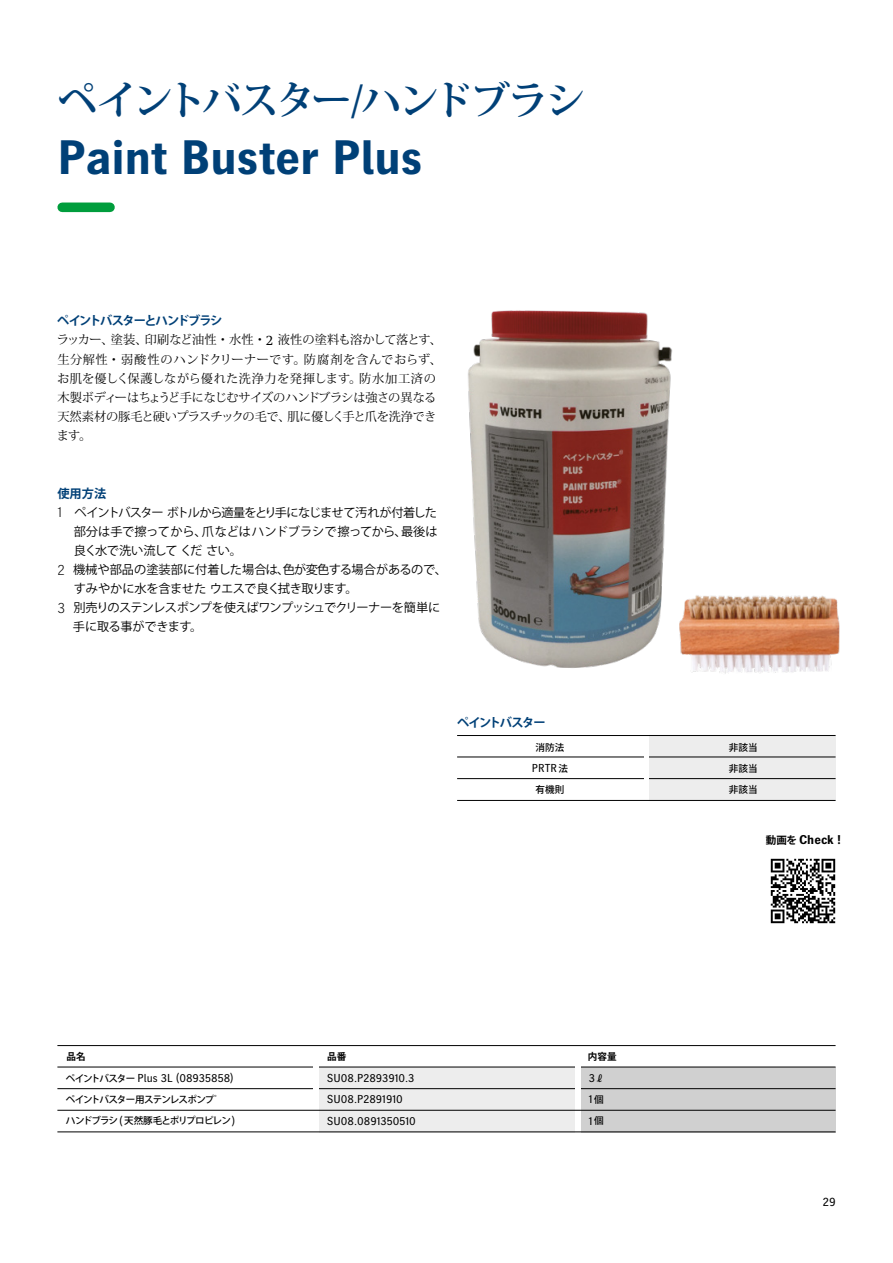
<style>
.page{position:relative;width:893px;height:1263px;background:#fff}
.page>*{position:absolute;margin:0;border:0;box-sizing:border-box;transform-origin:0 0}
.t1{font:700 48px "Heidelberg Gothic Ml";letter-spacing:-.005em;color:#004077}
.t2{font:700 39.9px "Koz Min Pro";letter-spacing:-.075em;color:#004077}
.t3{font:700 12.6px "Heidelberg Gothic Ml";color:#000}
.t4{font:12.15px/19.2px "Koz Min Pro";letter-spacing:-.015em;color:#000}
.t5{font:12.15px "Koz Go Pro";letter-spacing:-.04em;color:#000}
.t6{font:12.15px "Koz Go Pro";letter-spacing:-.08em;color:#000}
.t7{font:12.15px "Koz Go Pro";letter-spacing:-.005em;color:#000}
.t8{font:12.15px "Koz Go Pro";color:#000}
.t9{font:700 12.15px "Koz Go Pro";letter-spacing:-.09em;color:#004077}
.t10{font:12px "Heidelberg Gothic Ml";color:#000}
.t11{font:11.55px/21.3px "Heidelberg Gothic Ml";color:#000}
.t12{font:500 9.6px/21px "Koz Go Pro";letter-spacing:-.07em;color:#000;text-align:justify}
.t13{font:500 9.6px "Koz Go Pro";letter-spacing:-.09em;color:#000}
.t14{font:700 9.6px "Koz Go Pro";color:#000}
.s1{font-family:"Heidelberg Antiqua ML";font-weight:400;font-size:46.35px}
.s2{font-family:"Heidelberg Antiqua ML";font-size:14.4px}
.s3{font-family:"Heidelberg Gothic Ml";font-weight:300;font-size:14.7px}
.s4{font-family:"Koz Go Pro";font-weight:500;font-size:9.6px}
.s5{font-family:"Heidelberg Gothic Ml";font-weight:400;font-size:11.55px}
.s6{font-family:"Koz Go Pro";font-size:10.5px}
</style>
<div class="page">
<div style="left:579px;top:1067px;width:257px;height:65px;background:#d0d0d0"></div>
<div style="left:319px;top:1067px;width:257px;height:65px;background:#ededed"></div>
<div style="left:649px;top:735px;width:187px;height:66px;background:#ededed;border:1px solid #ededed"></div>
<div style="left:62px;top:202px;width:48px;height:10px;background:#009d3c"></div>
<img style="left:468px;top:310px;width:205px;height:358px">
<hr style="left:457px;top:757px;width:379px;height:1px;background:#000">
<hr style="left:457px;top:778px;width:379px;height:1px;background:#000">
<div style="left:644px;top:732px;width:5px;height:69px;background:#fff"></div>
<hr style="left:457px;top:735px;width:379px;height:1px;background:#000">
<hr style="left:457px;top:800px;width:379px;height:1px;background:#000">
<hr style="left:57px;top:1045px;width:779px;height:1px;background:#000">
<hr style="left:57px;top:1067px;width:779px;height:1px;background:#000">
<hr style="left:57px;top:1088px;width:779px;height:1px;background:#000">
<div style="left:576px;top:1061px;width:5px;height:73px;background:#fff"></div>
<div style="left:314px;top:1061px;width:5px;height:73px;background:#fff"></div>
<hr style="left:57px;top:1110px;width:779px;height:1px;background:#000">
<hr style="left:57px;top:1131px;width:779px;height:1px;background:#000">
<img style="left:679px;top:595px;width:161px;height:79px">
<img style="left:770px;top:858px;width:66px;height:66px">
<h2 class="t2" style="left:57px;top:71px;width:530px">ペイントバスター<span class="s1">/</span>ハンドブラシ</h2>
<h1 class="t1" style="left:57px;top:131px;width:367px">Paint Buster Plus</h1>
<p class="t9" style="left:57px;top:313px;width:167px">ペイントバスターとハンドブラシ</p>
<p class="t4" style="left:57px;top:330px;width:387px">ラッカー、塗装、印刷など油性・水性・<span class="s2">2</span> 液性の塗料も溶かして落とす、生分解性・弱酸性のハンドクリーナーです。防腐剤を含んでおらず、お肌を優しく保護しながら優れた洗浄力を発揮します。防水加工済の木製ボディーはちょうど手になじむサイズのハンドブラシは強さの異なる天然素材の豚毛と硬いプラスチックの毛で、肌に優しく手と爪を洗浄できます。</p>
<p class="t9" style="left:57px;top:485px;width:50px">使用方法</p>
<p class="t6" style="left:57px;top:504px;width:381px"><span class="s3">1</span> ペイントバスターボトルから適量をとり手になじませて汚れが付着した</p>
<p class="t8" style="left:74px;top:523px;width:365px">部分は手で擦ってから、爪などはハンドブラシで擦ってから、最後は</p>
<p class="t5" style="left:74px;top:543px;width:170px">良く水で洗い流してください。</p>
<p class="t7" style="left:57px;top:562px;width:391px"><span class="s3">2</span> 機械や部品の塗装部に付着した場合は、色が変色する場合があるので、</p>
<p class="t5" style="left:74px;top:581px;width:285px">すみやかに水を含ませたウエスで良く拭き取ります。</p>
<p class="t5" style="left:57px;top:600px;width:385px"><span class="s3">3</span> 別売りのステンレスポンプを使えばワンプッシュでクリーナーを簡単に</p>
<p class="t5" style="left:57px;top:619px;width:147px">　手に取る事ができます。</p>
<p class="t9" style="left:457px;top:715px;width:90px">ペイントバスター</p>
<p class="t12" style="left:536px;top:737px;width:30px">消防法</p>
<p class="t11" style="left:532px;top:758px;width:38px">PRTR<span class="s4">法</span></p>
<p class="t12" style="left:536px;top:779px;width:30px">有機則</p>
<p class="t14" style="left:66px;top:1050px;width:21px">品名</p>
<p class="t14" style="left:327px;top:1050px;width:21px">品番</p>
<p class="t14" style="left:588px;top:1050px;width:30px">内容量</p>
<p class="t11" style="left:66px;top:1068px;width:169px"><span class="s4">ペイントバスター</span> Plus 3L (08935858)</p>
<p class="t12" style="left:66px;top:1089px;width:155px">ペイントバスター用ステンレスポンプﾟ</p>
<p class="t13" style="left:66px;top:1115px;width:171px">ハンドブラシ <span class="s5">(</span> 天然豚毛とポリプロピレン <span class="s5">)</span></p>
<p class="t11" style="left:327px;top:1067px;width:90px">SU08.P2893910.3<br>SU08.P2891910<br>SU08.0891350510</p>
<p class="t11" style="left:589px;top:1067px;width:17px;text-align:justify">3<span class="s4">ℓ </span>1<span class="s4">個</span>1<span class="s4">個</span></p>
<p class="t12" style="left:729px;top:737px;width:30px">非該当非該当非該当</p>
<p class="t3" style="left:766px;top:833px;width:77px"><span class="s6">動画を</span> Check !</p>
<p class="t10" style="left:823px;top:1195px;width:14px">29</p>
</div>
